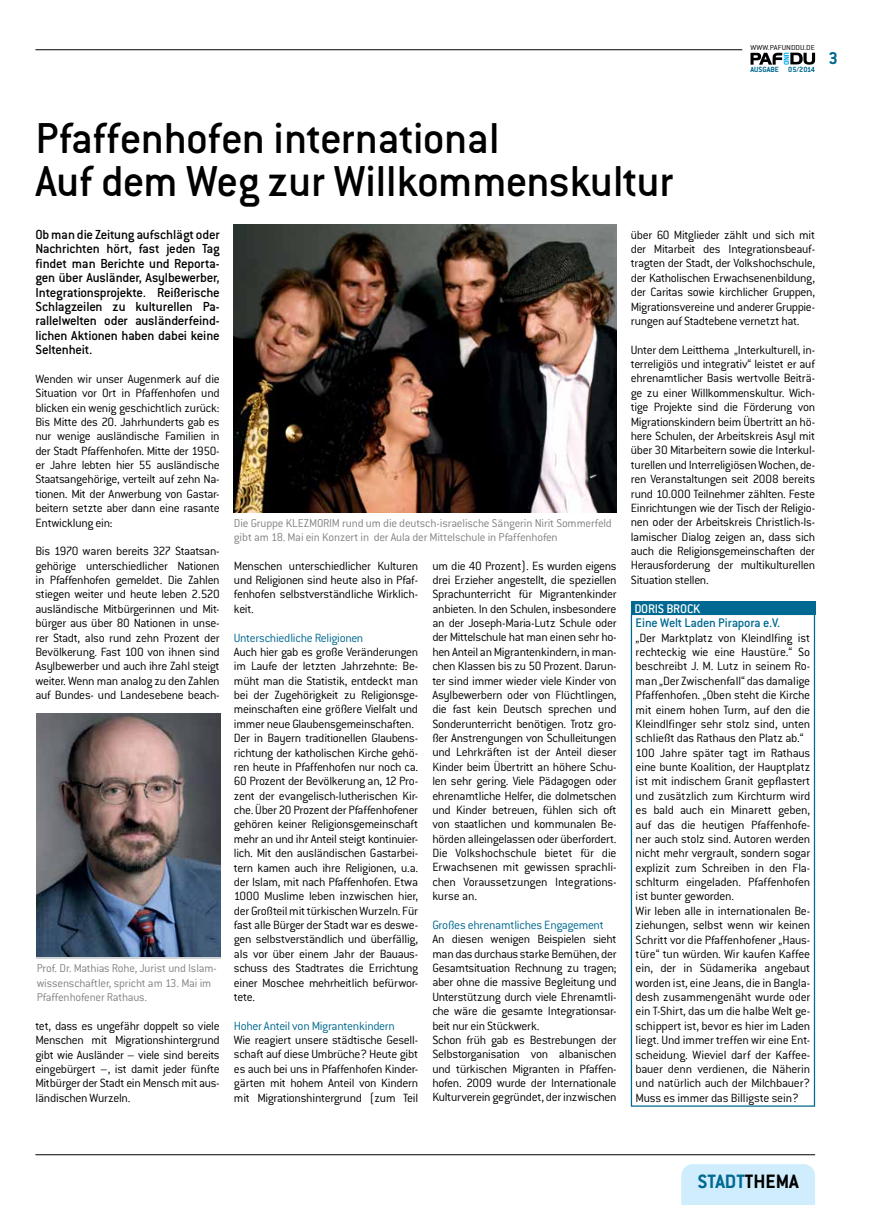
<style>
.page{position:relative;width:886px;height:1205px;background:#fff}
.page>*{position:absolute;margin:0;border:0;box-sizing:border-box;transform-origin:0 0}
.t1{font:500 47.5px/43.1px "Conduit ITC Std";letter-spacing:-.015em;color:#000}
.t2{font:700 21.25px "Conduit ITC Std";color:#006991}
.t3{font:700 18.75px "Conduit ITC Std";color:#006991}
.t4{font:500 14.38px/14.4px "Conduit ITC Std";letter-spacing:-.02em;color:#000;text-align:justify}
.t5{font:500 13.75px "Conduit ITC Std";letter-spacing:-.02em;color:#006991}
.t6{font:500 13.75px "Conduit ITC Std";letter-spacing:-.02em;color:#fff}
.t7{font:300 13.12px/14.4px "Conduit ITC Std";letter-spacing:-.02em;color:#000;text-align:justify}
.t8{font:300 13.12px "Conduit ITC Std";letter-spacing:-.025em;color:#006991}
.t9{font:300 12.5px/14.4px "Conduit ITC Std";letter-spacing:-.015em;color:#808285}
.t10{font:700 8.25px "Conduit ITC Std";color:#006991}
.t11{font:300 7.88px "Conduit ITC Std";letter-spacing:.01em;color:#000;scale:1.1 1}
.s1{color:#000}
</style>
<div class="page">
<svg style="left:750px;top:53px;width:65px;height:12px"></svg>
<div style="left:681px;top:1164px;width:134px;height:41px;background:#cfedfc"></div>
<hr style="left:35px;top:1154px;width:780px;height:1px;background:#000">
<hr style="left:35px;top:50px;width:707px;height:1px;background:#000">
<img style="left:234px;top:225px;width:383px;height:287px">
<img style="left:37px;top:713px;width:184px;height:243px">
<div style="left:631px;top:614px;width:184px;height:492px;border:1px solid #006991"></div>
<div style="left:631px;top:601px;width:184px;height:14px;background:#006991"></div>
<p class="t11" style="left:750px;top:42px;width:60px">WWW.PAFUNDDU.DE</p>
<p class="t10" style="left:750px;top:65px;width:66px">AUSGABE 05/2014</p>
<h3 class="t3" style="left:828px;top:47px;width:11px">3</h3>
<h1 class="t1" style="left:35px;top:115px;width:640px">Pfaffenhofen international<br>Auf dem Weg zur Willkommenskultur</h1>
<p class="t4" style="left:35px;top:227px;width:186px">Ob man die Zeitung aufschlägt oder Nachrichten hört, fast jeden Tag findet man Berichte und Reporta&shy;gen über Ausländer, Asylbewerber, Integrationsprojekte. Reißerische Schlagzeilen zu kulturellen Pa&shy;rallelwelten oder ausländerfeind&shy;lichen Aktionen haben dabei keine Seltenheit.</p>
<p class="t7" style="left:35px;top:371px;width:186px">Wenden wir unser Augenmerk auf die Situation vor Ort in Pfaffenhofen und blicken ein wenig geschichtlich zurück:<br>Bis Mitte des 20. Jahrhunderts gab es nur wenige ausländische Familien in der Stadt Pfaffenhofen. Mitte der 1950- er Jahre lebten hier 55 ausländische Staatsangehörige, verteilt auf zehn Na&shy;tionen. Mit der Anwerbung von Gastar&shy;beitern setzte aber dann eine rasante Entwicklung ein:</p>
<p class="t7" style="left:35px;top:544px;width:186px">Bis 1970 waren bereits 327 Staatsan&shy;gehörige unterschiedlicher Nationen in Pfaffenhofen gemeldet. Die Zahlen stiegen weiter und heute leben 2.520 ausländische Mitbürgerinnen und Mit&shy;bürger aus über 80 Nationen in unse&shy;rer Stadt, also rund zehn Prozent der Bevölkerung. Fast 100 von ihnen sind Asylbewerber und auch ihre Zahl steigt weiter. Wenn man analog zu den Zahlen auf Bundes- und Landesebene beach-</p>
<p class="t9" style="left:37px;top:961px;width:182px">Prof. Dr. Mathias Rohe, Jurist und Islam&shy;wissenschaftler, spricht am 13. Mai im<br>Pfaffenhofener Rathaus.</p>
<p class="t7" style="left:35px;top:1018px;width:186px">tet, dass es ungefähr doppelt so viele Menschen mit Migrationshintergrund gibt wie Ausländer – viele sind bereits eingebürgert –, ist damit jeder fünfte Mitbürger der Stadt ein Mensch mit aus&shy;ländischen Wurzeln.</p>
<p class="t9" style="left:234px;top:515px;width:379px">Die Gruppe KLEZMORIM rund um die deutsch-israelische Sängerin Nirit Sommerfeld gibt am 18. Mai ein Konzert in der Aula der Mittelschule in Pfaffenhofen</p>
<p class="t7" style="left:234px;top:558px;width:186px">Menschen unterschiedlicher Kulturen und Religionen sind heute also in Pfaf&shy;fenhofen selbstverständliche Wirklich&shy;keit.</p>
<p class="t8" style="left:234px;top:629px;width:131px">Unterschiedliche Religionen</p>
<p class="t7" style="left:234px;top:644px;width:186px;text-align:left">Auch hier gab es große Veränderungen im Laufe der letzten Jahrzehnte: Be&shy;müht man die Statistik, entdeckt man bei der Zugehörigkeit zu Religionsge&shy;meinschaften eine größere Vielfalt und immer neue Glaubensgemeinschaften.<br>Der in Bayern traditionellen Glaubens&shy;richtung der katholischen Kirche gehö&shy;ren heute in Pfaffenhofen nur noch ca.<br>60 Prozent der Bevölkerung an, 12 Pro&shy;zent der evangelisch-lutherischen Kir&shy;che. Über 20 Prozent der Pfaffenhofener gehören keiner Religionsgemeinschaft mehr an und ihr Anteil steigt kontinuier&shy;lich. Mit den ausländischen Gastarbei&shy;tern kamen auch ihre Religionen, u.a. der Islam, mit nach Pfaffenhofen. Etwa 1000 Muslime leben inzwischen hier, der Großteil mit türkischen Wurzeln. Für fast alle Bürger der Stadt war es deswe&shy;gen selbstverständlich und überfällig, als vor über einem Jahr der Bauaus&shy;schuss des Stadtrates die Errichtung einer Moschee mehrheitlich befürwor&shy;tete.</p>
<p class="t8" style="left:234px;top:1017px;width:163px">Hoher Anteil von Migrantenkindern</p>
<p class="t7" style="left:234px;top:1032px;width:186px">Wie reagiert unsere städtische Gesell&shy;schaft auf diese Umbrüche? Heute gibt es auch bei uns in Pfaffenhofen Kinder&shy;gärten mit hohem Anteil von Kindern mit Migrationshintergrund (zum Teil</p>
<p class="t7" style="left:432px;top:558px;width:186px">um die 40 Prozent). Es wurden eigens drei Erzieher angestellt, die speziellen Sprachunterricht für Migrantenkinder anbieten. In den Schulen, insbesondere an der Joseph-Maria-Lutz Schule oder der Mittelschule hat man einen sehr ho&shy;hen Anteil an Migrantenkindern, in man&shy;chen Klassen bis zu 50 Prozent. Darun&shy;ter sind immer wieder viele Kinder von Asylbewerbern oder von Flüchtlingen, die fast kein Deutsch sprechen und Sonderunterricht benötigen. Trotz gro&shy;ßer Anstrengungen von Schulleitungen und Lehrkräften ist der Anteil dieser Kinder beim Übertritt an höhere Schu&shy;len sehr gering. Viele Pädagogen oder ehrenamtliche Helfer, die dolmetschen und Kinder betreuen, fühlen sich oft von staatlichen und kommunalen Be&shy;hörden alleingelassen oder überfordert.<br>Die Volkshochschule bietet für die Erwachsenen mit gewissen sprachli&shy;chen Voraussetzungen Integrations&shy;kurse an.</p>
<p class="t8" style="left:432px;top:917px;width:173px">Großes ehrenamtliches Engagement</p>
<p class="t7" style="left:432px;top:931px;width:186px;text-align:left">An diesen wenigen Beispielen sieht man das durchaus starke Bemühen, der Gesamtsituation Rechnung zu tragen; aber ohne die massive Begleitung und Unterstützung durch viele Ehrenamtli&shy;che wäre die gesamte Integrationsar&shy;beit nur ein Stückwerk.<br>Schon früh gab es Bestrebungen der Selbstorganisation von albanischen und türkischen Migranten in Pfaffen&shy;hofen. 2009 wurde der Internationale Kulturverein gegründet, der inzwischen</p>
<p class="t7" style="left:631px;top:227px;width:186px">über 60 Mitglieder zählt und sich mit der Mitarbeit des Integrationsbeauf&shy;tragten der Stadt, der Volkshochschule, der Katholischen Erwachsenenbildung, der Caritas sowie kirchlicher Gruppen, Migrationsvereine und anderer Gruppie&shy;rungen auf Stadtebene vernetzt hat.</p>
<p class="t7" style="left:631px;top:342px;width:186px">Unter dem Leitthema „Interkulturell, in&shy;terreligiös und integrativ“ leistet er auf ehrenamtlicher Basis wertvolle Beiträ&shy;ge zu einer Willkommenskultur. Wich&shy;tige Projekte sind die Förderung von Migrationskindern beim Übertritt an hö&shy;here Schulen, der Arbeitskreis Asyl mit über 30 Mitarbeitern sowie die Interkul&shy;turellen und Interreligiösen Wochen, de&shy;ren Veranstaltungen seit 2008 bereits rund 10.000 Teilnehmer zählten. Feste Einrichtungen wie der Tisch der Religio&shy;nen oder der Arbeitskreis Christlich-Is&shy;lamischer Dialog zeigen an, dass sich auch die Religionsgemeinschaften der Herausforderung der multikulturellen Situation stellen.</p>
<p class="t6" style="left:634px;top:600px;width:67px">DORIS BROCK</p>
<p class="t5" style="left:636px;top:615px;width:146px">Eine Welt Laden Pirapora e.V.</p>
<p class="t7" style="left:636px;top:630px;width:176px;text-align:left">„Der Marktplatz von Kleindlfing ist rechteckig wie eine Haustüre.“ So beschreibt J. M. Lutz in seinem Ro&shy;man „Der Zwischenfall“ das damalige Pfaffenhofen. „Oben steht die Kirche mit einem hohen Turm, auf den die Kleindlfinger sehr stolz sind, unten schließt das Rathaus den Platz ab.“ 100 Jahre später tagt im Rathaus eine bunte Koalition, der Hauptplatz ist mit indischem Granit gepflastert und zusätzlich zum Kirchturm wird es bald auch ein Minarett geben, auf das die heutigen Pfaffenhofe&shy;ner auch stolz sind. Autoren werden nicht mehr vergrault, sondern sogar explizit zum Schreiben in den Fla&shy;schlturm eingeladen. Pfaffenhofen ist bunter geworden.<br>Wir leben alle in internationalen Be&shy;ziehungen, selbst wenn wir keinen Schritt vor die Pfaffenhofener „Haus&shy;türe“ tun würden. Wir kaufen Kaffee ein, der in Südamerika angebaut worden ist, eine Jeans, die in Bangla&shy;desh zusammengenäht wurde oder ein T-Shirt, das um die halbe Welt ge&shy;schippert ist, bevor es hier im Laden liegt. Und immer treffen wir eine Ent&shy;scheidung. Wieviel darf der Kaffee&shy;bauer denn verdienen, die Näherin und natürlich auch der Milchbauer?<br>Muss es immer das Billigste sein?</p>
<h2 class="t2" style="left:697px;top:1169px;width:103px">STADT<span class="s1">THEMA</span></h2>
</div>
